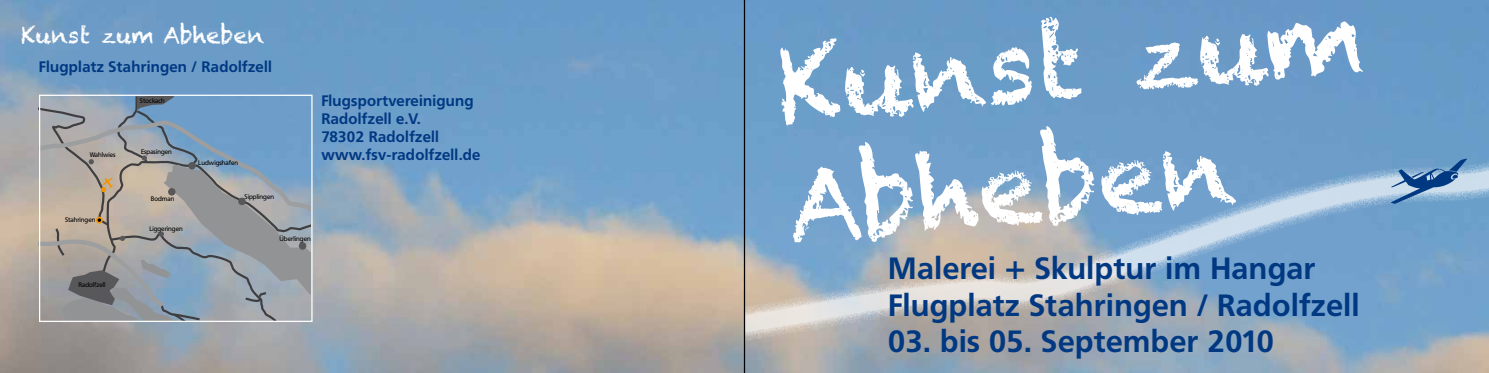
<style>
.page{position:relative;width:1489px;height:373px;background:#fff}
.page>*{position:absolute;margin:0;border:0;box-sizing:border-box;transform-origin:0 0}
.t1{font:100px/119.9px "Chalkduster";color:#fff}
.t2{font:700 30.38px/36.4px "Frutiger BQ";letter-spacing:.02em;color:#003882}
.t3{font:22.5px "Chalkduster";color:#fff}
.t4{font:700 15px/18px "Frutiger BQ";letter-spacing:.02em;color:#003882}
.t5{font:6.5px "Frutiger BQ";color:#000}
</style>
<div class="page">
<img style="left:0;top:0;width:1488px;height:372px">
<svg style="left:717px;top:143px;width:771px;height:203px"></svg>
<svg style="left:41px;top:96px;width:269px;height:223px"></svg>
<div style="left:39px;top:94px;width:273px;height:227px;border:1px solid #fff"></div>
<hr style="left:743px;top:0;width:2px;height:372px;background:#000">
<svg style="left:1380px;top:145px;width:92px;height:60px"></svg>
<h3 class="t3" style="left:21px;top:22px;width:245px">Kunst zum Abheben</h3>
<p class="t4" style="left:39px;top:58px;width:234px">Flugplatz Stahringen / Radolfzell</p>
<p class="t5" style="left:90px;top:151px;width:27px">Wahlwies</p>
<p class="t5" style="left:65px;top:216px;width:32px">Stahringen</p>
<p class="t5" style="left:140px;top:97px;width:26px">Stockach</p>
<p class="t5" style="left:141px;top:148px;width:32px">Espasingen</p>
<p class="t5" style="left:151px;top:195px;width:25px">Bodman</p>
<p class="t5" style="left:149px;top:224px;width:35px">Liggeringen</p>
<p class="t5" style="left:198px;top:158px;width:42px">Ludwigshafen</p>
<p class="t5" style="left:245px;top:192px;width:31px">Sipplingen</p>
<p class="t5" style="left:279px;top:234px;width:33px">Überlingen</p>
<p class="t4" style="left:321px;top:91px;width:160px">Flugsportvereinigung<br>Radolfzell e.V.<br>78302 Radolfzell www.fsv-radolfzell.de</p>
<p class="t5" style="left:78px;top:280px;width:29px">Radolfzell</p>
<h1 class="t1" style="left:772px;top:27px;width:589px;rotate:-5deg">Kunst zum<br>Abheben</h1>
<h2 class="t2" style="left:888px;top:250px;width:472px">Malerei + Skulptur im Hangar<br>Flugplatz Stahringen / Radolfzell</h2>
<h2 class="t2" style="left:888px;top:323px;width:387px">03. bis 05. September 2010</h2>
</div>
